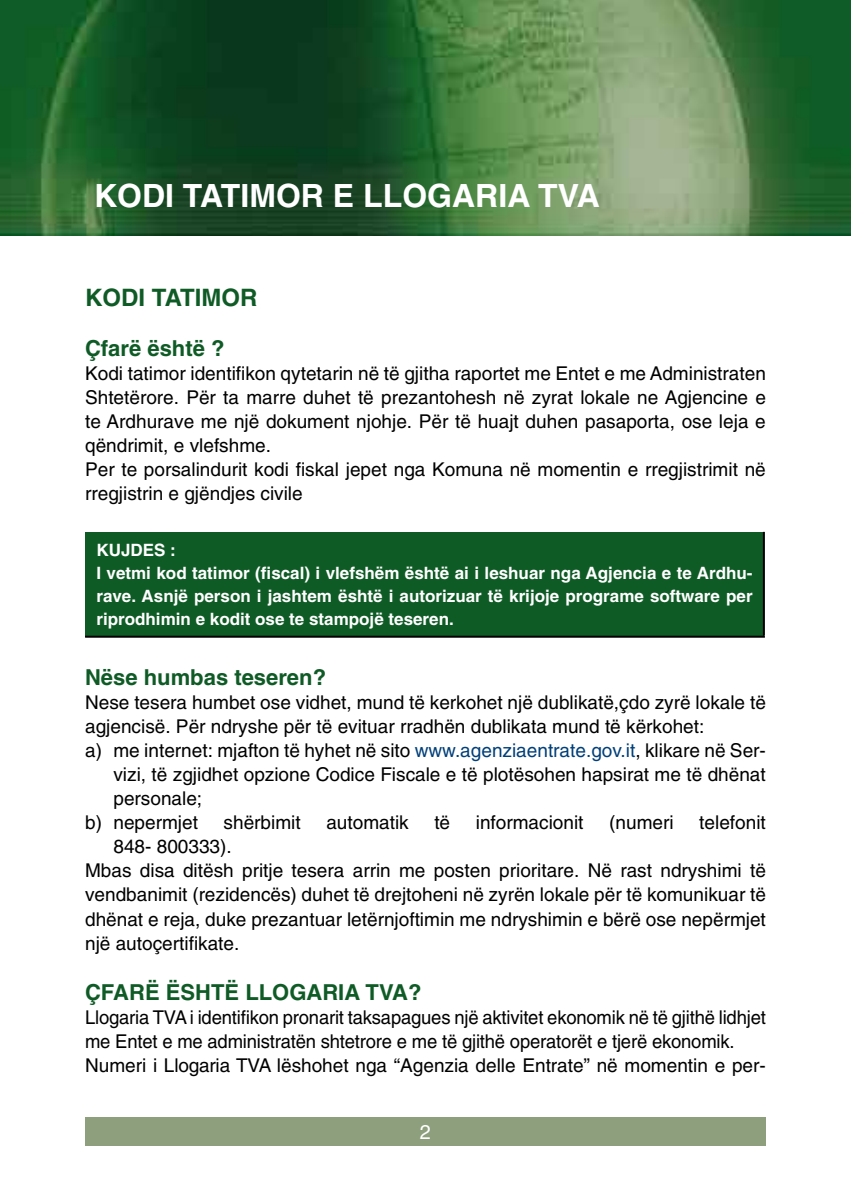
<style>
.page{position:relative;width:851px;height:1191px;background:#fff}
.page>*{position:absolute;margin:0;border:0;box-sizing:border-box;transform-origin:0 0}
.t1{font:700 32px "Helvetica";color:#fff}
.t2{font:700 24px "Helvetica";color:#0f5b26}
.t3{font:700 22px "Helvetica";color:#0f5b26}
.t4{font:19px/24px "Helvetica";color:#000}
.t5{font:700 17px/23px "Helvetica";color:#fff}
.s1{color:#003f79}
</style>
<div class="page">
<div style="left:85px;top:1117px;width:680px;height:28px;background:#8d9f7c"></div>
<div style="left:85px;top:532px;width:678px;height:104px;background:#0f5b26"></div>
<hr style="left:762px;top:532px;width:2px;height:103px;background:#000">
<hr style="left:85px;top:635px;width:679px;height:2px;background:#000">
<img style="left:0;top:0;width:850px;height:235px">
<h1 class="t1" style="left:94px;top:176px;width:42px">KODI</h1>
<h1 class="t1" style="left:183px;top:176px;width:21px">TATIMOR</h1>
<h1 class="t1" style="left:333px;top:176px;width:140px">E LLOGARIA</h1>
<h1 class="t1" style="left:538px;top:176px;width:62px">TVA</h1>
<p class="t2" style="left:85px;top:283px;width:32px">KODI</p>
<p class="t2" style="left:152px;top:283px;width:16px">TATIMOR</p>
<p class="t3" style="left:85px;top:335px;width:141px">çfarë është ?</p>
<p class="t4" style="left:85px;top:361px;width:682px">Kodi tatimor identifikon qytetarin në të gjitha raportet me Entet e me Administraten Shtetërore. Për ta marre duhet të prezantohesh në zyrat lokale ne Agjencine e te Ardhurave me një dokument njohje. Për të huajt duhen pasaporta, ose leja e qëndrimit, e vlefshme.<br>Per te porsalindurit kodi fiskal jepet nga Komuna në momentin e rregjistrimit në rregjistrin e gjëndjes civile</p>
<p class="t5" style="left:96px;top:538px;width:657px;text-indent:58px">S :<br>I vetmi kod tatimor (fiscal) i vlefshëm është ai i leshuar nga Agjencia e te Ardhu&shy;rave. Asnjë person i jashtem është i autorizuar të krijoje programe software per riprodhimin e kodit ose te stampojë teseren.</p>
<p class="t5" style="left:96px;top:538px;width:37px">KUJDE</p>
<p class="t3" style="left:85px;top:664px;width:242px">Nëse humbas teseren?</p>
<p class="t4" style="left:85px;top:690px;width:682px">Nese tesera humbet ose vidhet, mund të kerkohet një dublikatë,çdo zyrë lokale të</p>
<p class="t4" style="left:85px;top:714px;width:620px">agjencisë. Për ndryshe për të evituar rradhën dublikata mund të kërkohet:</p>
<p class="t4" style="left:85px;top:738px;width:682px">a) me internet: mjafton të hyhet në sito <span class="s1">www.agenziaentrate.gov.it</span>, klikare në Ser-</p>
<p class="t4" style="left:113px;top:762px;width:653px">vizi, të zgjidhet opzione Codice Fiscale e të plotësohen hapsirat me të dhënat</p>
<p class="t4" style="left:113px;top:786px;width:90px">personale;</p>
<p class="t4" style="left:85px;top:810px;width:114px">b) nepermjet</p>
<p class="t4" style="left:223px;top:810px;width:79px">shërbimit</p>
<p class="t4" style="left:326px;top:810px;width:84px">automatik</p>
<p class="t4" style="left:434px;top:810px;width:17px">të</p>
<p class="t4" style="left:476px;top:810px;width:109px">informacionit</p>
<p class="t4" style="left:609px;top:810px;width:66px">(numeri</p>
<p class="t4" style="left:699px;top:810px;width:68px">telefonit</p>
<p class="t4" style="left:85px;top:834px;width:682px;text-indent:28px">848- 800333).<br>Mbas disa ditësh pritje tesera arrin me posten prioritare. Në rast ndryshimi të vendbanimit (rezidencës) duhet të drejtoheni në zyrën lokale për të komunikuar të dhënat e reja, duke prezantuar letërnjoftimin me ndryshimin e bërë ose nepërmjet një autoçertifikate.</p>
<p class="t3" style="left:85px;top:978px;width:45px">ÇFARË</p>
<p class="t3" style="left:166px;top:978px;width:45px">ËSHTË</p>
<p class="t3" style="left:245px;top:978px;width:76px">LLOGARIA</p>
<p class="t3" style="left:365px;top:978px;width:57px">TVA?</p>
<p class="t4" style="left:85px;top:1004px;width:682px">Llogaria TVA i identifikon pronarit taksapagues një aktivitet ekonomik në të gjithë lidhjet me Entet e me administratën shtetrore e me të gjithë operatorët e tjerë ekonomik.<br>Numeri i Llogaria TVA lëshohet nga “Agenzia delle Entrate” në momentin e per-</p>
</div>
